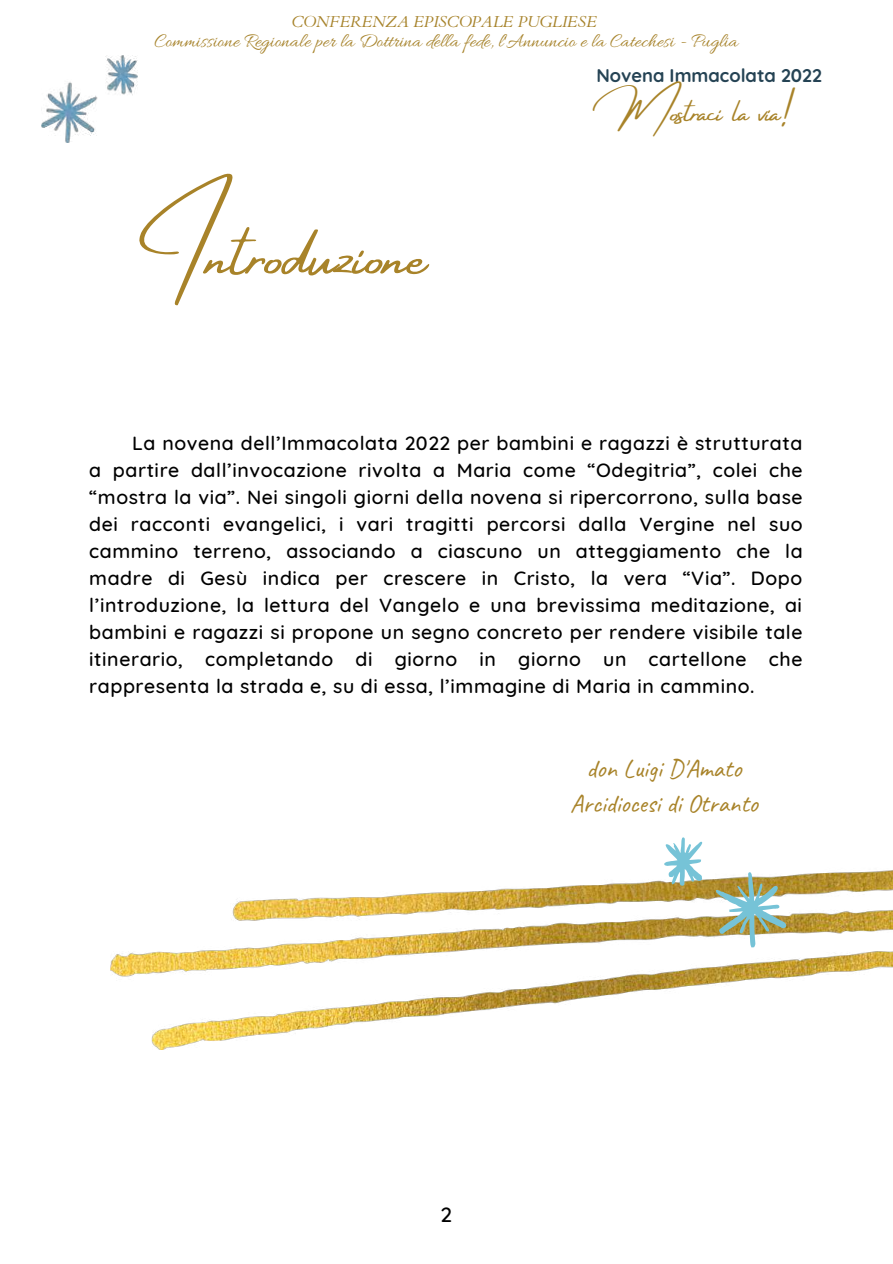
<style>
.page{position:relative;width:893px;height:1264px;background:#fff}
.page>*{position:absolute;margin:0;border:0;box-sizing:border-box;transform-origin:0 0}
.t1{font:67.05px "Amsterdam Four";color:#a88329}
.t2{font:30px "Amsterdam Four";letter-spacing:-.02em;color:#a88329}
.t3{font:25.5px/34.8px "Caveat";color:#a88329;text-align:center}
.t4{font:500 21px "Quicksand";color:#000}
.t5{font:20.1px "Allura";letter-spacing:.005em;color:#a7832b}
.t6{font:500 19.5px/27px "Quicksand";letter-spacing:.03em;color:#000;text-align:justify}
.t7{font:700 18.3px "Quicksand";color:#254354}
.t8{font:italic 15.75px "Cardo";color:#a7832b}
</style>
<div class="page">
<img style="left:110px;top:870px;width:782px;height:179px">
<img style="left:42px;top:55px;width:95px;height:87px">
<svg style="left:663px;top:837px;width:123px;height:110px"></svg>
<p class="t8" style="left:292px;top:12px;width:307px">CONFERENZA EPISCOPALE PUGLIESE</p>
<p class="t5" style="left:154px;top:30px;width:585px">Commissione Regionale per la Dottrina della fede, l'Annuncio e la Catechesi - Puglia</p>
<h1 class="t1" style="left:139px;top:219px;width:290px">Introduzione</h1>
<p class="t7" style="left:596px;top:64px;width:227px">Novena Immacolata 2022</p>
<h2 class="t2" style="left:616px;top:97px;width:171px">Mostraci la via!</h2>
<p class="t6" style="left:89px;top:429px;width:715px;text-indent:43px">La novena dell’Immacolata 2022 per bambini e ragazzi è strutturata a partire dall’invocazione rivolta a Maria come “Odegitria”, colei che “mostra la via”. Nei singoli giorni della novena si ripercorrono, sulla base dei racconti evangelici, i vari tragitti percorsi dalla Vergine nel suo cammino terreno, associando a ciascuno un atteggiamento che la madre di Gesù indica per crescere in Cristo, la vera “Via”. Dopo l’introduzione, la lettura del Vangelo e una brevissima meditazione, ai bambini e ragazzi si propone un segno concreto per rendere visibile tale itinerario, completando di giorno in giorno un cartellone che rappresenta la strada e, su di essa, l’immagine di Maria in cammino.</p>
<h3 class="t3" style="left:570px;top:751px;width:189px">don Luigi D'Amato<br>Arcidiocesi di Otranto</h3>
<p class="t4" style="left:440px;top:1201px;width:13px">2</p>
</div>
